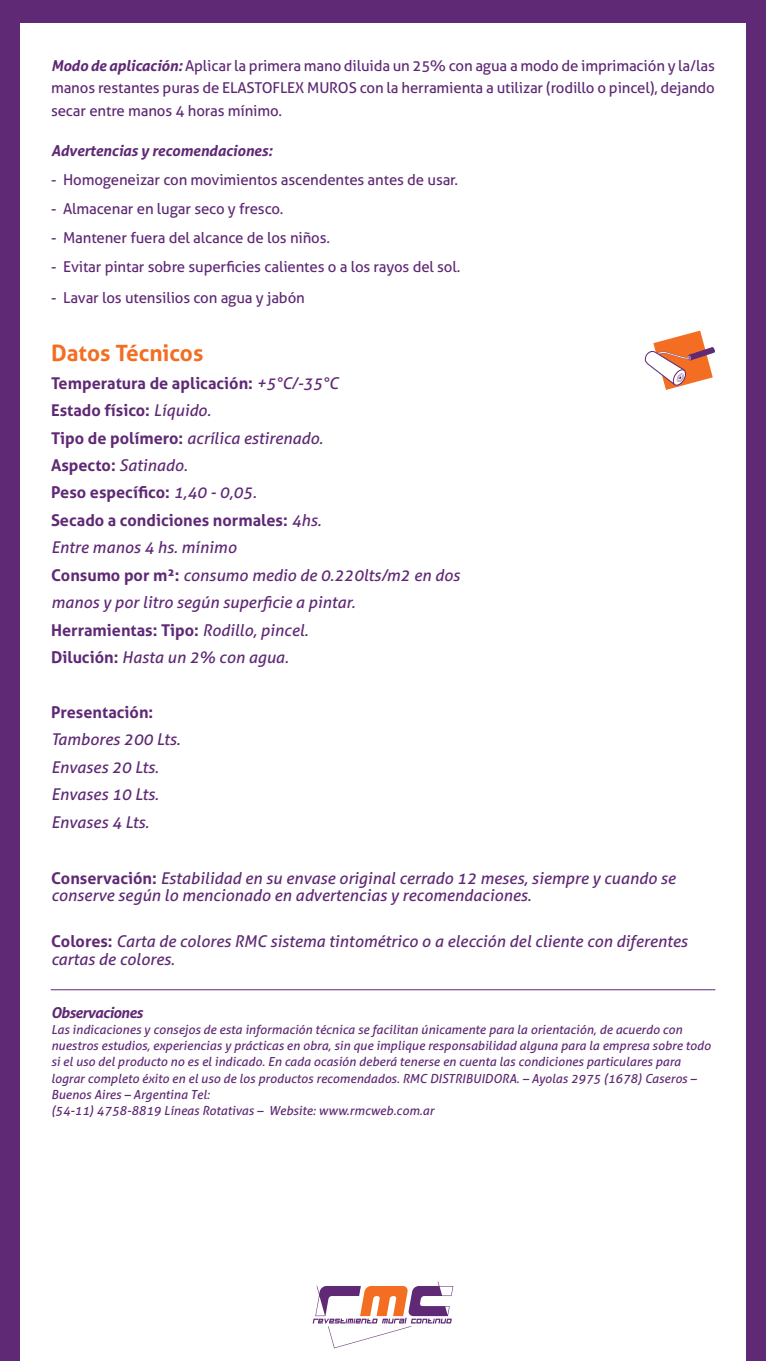
<style>
.page{position:relative;width:766px;height:1361px;background:#fff}
.page>*{position:absolute;margin:0;border:0;box-sizing:border-box;transform-origin:0 0}
.t1{font:700 22.5px "Aller";color:#f36d22}
.t2{font:italic 16.25px/27.4px "Aller";color:#5f2975}
.t3{font:700 16.25px "Aller";color:#5f2975}
.t4{font:15px/22.5px "Aller";letter-spacing:-.01em;color:#5f2975;text-align:justify}
.t5{font:italic 700 15px "Aller";letter-spacing:-.01em;color:#5f2975}
.t6{font:italic 700 15px "Aller";letter-spacing:-.04em;color:#5f2975}
.t7{font:italic 12.5px/16.2px "Aller";color:#5f2975}
.s1{font-weight:700;font-style:italic}
.s2{font-weight:700;font-style:normal}
</style>
<div class="page">
<div style="left:0;top:0;width:765px;height:1360px;background:#5f2975"></div>
<div style="left:20px;top:23px;width:725px;height:1337px;background:#fff"></div>
<hr style="left:51px;top:989px;width:663px;height:1px;background:#5f2975">
<svg style="left:312px;top:1281px;width:141px;height:67px"></svg>
<svg style="left:644px;top:330px;width:71px;height:60px"></svg>
<p class="t4" style="left:51px;top:56px;width:665px"><span class="s1">Modo de aplicación:</span> Aplicar la primera mano diluida un 25% con agua a modo de imprimación y la/las manos restantes puras de ELASTOFLEX MUROS con la herramienta a utilizar (rodillo o pincel), dejando secar entre manos 4 horas mínimo.</p>
<p class="t5" style="left:51px;top:145px;width:223px">Advertencias y recomendaciones:</p>
<p class="t4" style="left:51px;top:170px;width:408px">- Homogeneizar con movimientos ascendentes antes de usar.</p>
<p class="t4" style="left:51px;top:199px;width:234px">- Almacenar en lugar seco y fresco.</p>
<p class="t4" style="left:51px;top:228px;width:280px">- Mantener fuera del alcance de los niños.</p>
<p class="t4" style="left:51px;top:256px;width:410px">- Evitar pintar sobre superficies calientes o a los rayos del sol.</p>
<p class="t4" style="left:51px;top:288px;width:255px">- Lavar los utensilios con agua y jabón</p>
<h1 class="t1" style="left:51px;top:345px;width:154px">Datos Técnicos</h1>
<p class="t2" style="left:51px;top:371px;width:410px"><span class="s2">Temperatura de aplicación:</span> +5°C/-35°C<br><span class="s2">Estado físico:</span> Líquido.<br><span class="s2">Tipo de polímero:</span> acrílica estirenado.<br><span class="s2">Aspecto:</span> Satinado.<br><span class="s2">Peso específico:</span> 1,40 - 0,05.<br><span class="s2">Secado a condiciones normales:</span> 4hs.<br>Entre manos 4 hs. mínimo<br><span class="s2">Consumo por m²:</span> consumo medio de 0.220lts/m2 en dos manos y por litro según superficie a pintar.<br><span class="s2">Herramientas: Tipo:</span> Rodillo, pincel.<br><span class="s2">Dilución:</span> Hasta un 2% con agua.</p>
<p class="t3" style="left:51px;top:706px;width:104px">Presentación:</p>
<p class="t2" style="left:51px;top:727px;width:131px">Tambores 200 Lts.<br>Envases 20 Lts.<br>Envases 10 Lts.<br>Envases 4 Lts.</p>
<p class="t2" style="left:51px;top:871px;width:626px;line-height:17.5px"><span class="s2">Conservación:</span> Estabilidad en su envase original cerrado 12 meses, siempre y cuando se conserve según lo mencionado en advertencias y recomendaciones.</p>
<p class="t2" style="left:51px;top:934px;width:638px;line-height:17.5px"><span class="s2">Colores:</span> Carta de colores RMC sistema tintométrico o a elección del cliente con diferentes cartas de colores.</p>
<p class="t6" style="left:51px;top:1006px;width:93px">Observaciones</p>
<p class="t7" style="left:51px;top:1022px;width:660px">Las indicaciones y consejos de esta información técnica se facilitan únicamente para la orientación, de acuerdo con nuestros estudios, experiencias y prácticas en obra, sin que implique responsabilidad alguna para la empresa sobre todo si el uso del producto no es el indicado. En cada ocasión deberá tenerse en cuenta las condiciones particulares para lograr completo éxito en el uso de los productos recomendados. RMC DISTRIBUIDORA. – Ayolas 2975 (1678) Caseros – Buenos Aires – Argentina Tel:<br>(54-11) 4758-8819 Líneas Rotativas – Website: www.rmcweb.com.ar</p>
</div>
